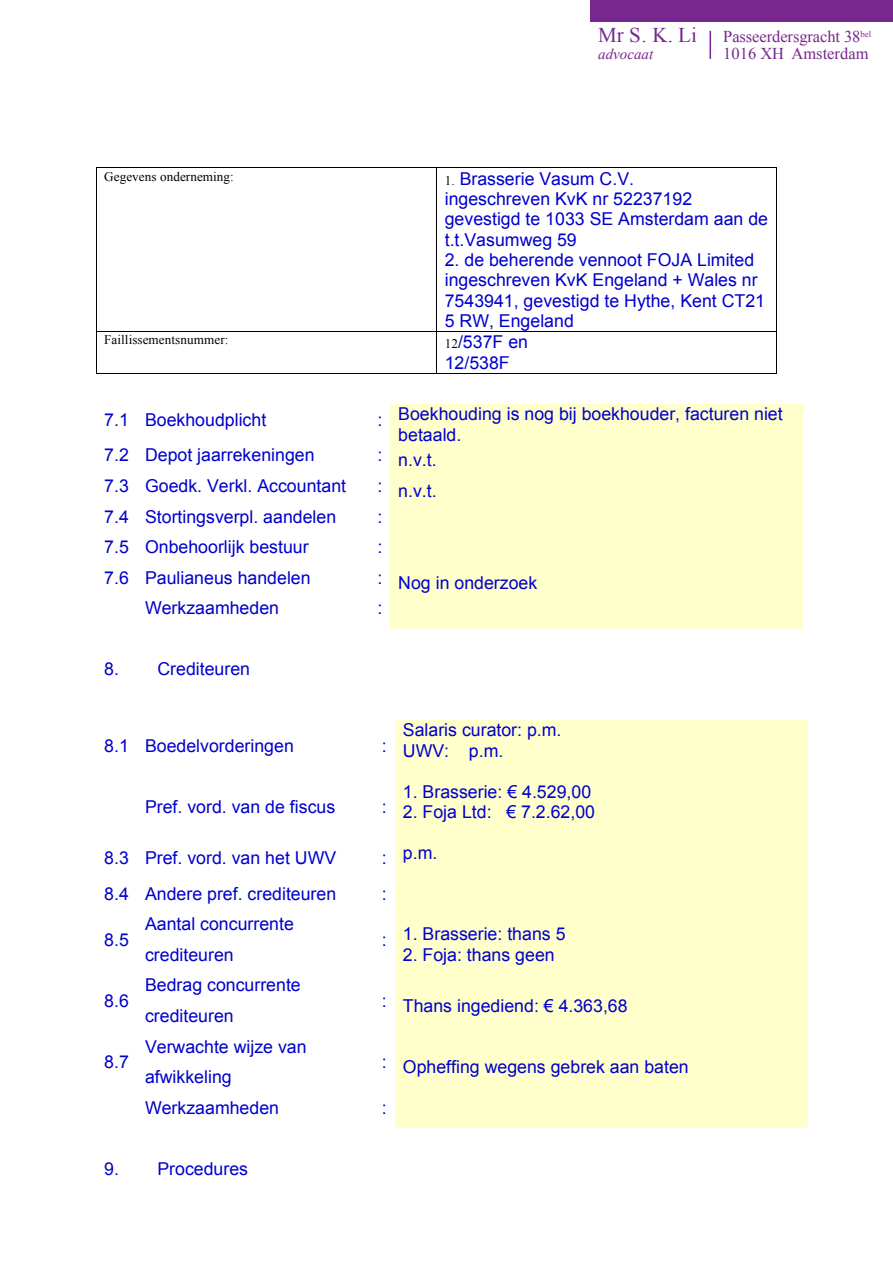
<style>
.page{position:relative;width:893px;height:1263px;background:#fff}
.page>*{position:absolute;margin:0;border:0;box-sizing:border-box;transform-origin:0 0}
.t1{font:21px "Times New Roman";color:#77278d}
.t2{font:17.7px/20.4px "Arial";color:#00c}
.t3{font:16.5px "Times New Roman";letter-spacing:-.005em;color:#77278d}
.t4{font:italic 15px "Times New Roman";color:#77278d}
.t5{font:13.05px "Times New Roman";letter-spacing:.005em;color:#000}
.s1{font-family:"Times New Roman";font-size:13.05px;color:#000}
</style>
<div class="page">
<hr style="left:709px;top:31px;width:2px;height:28px;background:#77278d">
<div style="left:590px;top:0;width:303px;height:21px;background:#77278d"></div>
<hr style="left:96px;top:167px;width:340px;height:1px;background:#000">
<hr style="left:437px;top:167px;width:339px;height:1px;background:#000">
<hr style="left:96px;top:168px;width:1px;height:163px;background:#000">
<hr style="left:436px;top:168px;width:1px;height:163px;background:#000">
<hr style="left:776px;top:168px;width:1px;height:163px;background:#000">
<hr style="left:96px;top:331px;width:340px;height:1px;background:#000">
<hr style="left:437px;top:331px;width:339px;height:1px;background:#000">
<hr style="left:96px;top:332px;width:1px;height:41px;background:#000">
<hr style="left:96px;top:373px;width:340px;height:1px;background:#000">
<hr style="left:436px;top:332px;width:1px;height:41px;background:#000">
<hr style="left:437px;top:373px;width:339px;height:1px;background:#000">
<hr style="left:776px;top:332px;width:1px;height:41px;background:#000">
<div style="left:390px;top:404px;width:413px;height:41px;background:#ffc"></div>
<div style="left:390px;top:445px;width:413px;height:31px;background:#ffc"></div>
<div style="left:390px;top:476px;width:413px;height:30px;background:#ffc"></div>
<div style="left:390px;top:506px;width:413px;height:31px;background:#ffc"></div>
<div style="left:390px;top:537px;width:413px;height:30px;background:#ffc"></div>
<div style="left:390px;top:567px;width:413px;height:31px;background:#ffc"></div>
<div style="left:390px;top:598px;width:413px;height:31px;background:#ffc"></div>
<div style="left:395px;top:720px;width:413px;height:61px;background:#ffc"></div>
<div style="left:395px;top:781px;width:413px;height:61px;background:#ffc"></div>
<div style="left:395px;top:842px;width:413px;height:41px;background:#ffc"></div>
<div style="left:395px;top:883px;width:413px;height:31px;background:#ffc"></div>
<div style="left:395px;top:914px;width:413px;height:61px;background:#ffc"></div>
<div style="left:395px;top:975px;width:413px;height:61px;background:#ffc"></div>
<div style="left:395px;top:1036px;width:413px;height:61px;background:#ffc"></div>
<div style="left:395px;top:1097px;width:413px;height:31px;background:#ffc"></div>
<p class="t1" style="left:598px;top:21px;width:100px">Mr S. K. Li</p>
<p class="t3" style="left:723px;top:25px;width:149px">Passeerdersgracht 38<sup>bel</sup></p>
<p class="t4" style="left:598px;top:44px;width:56px">advocaat</p>
<p class="t3" style="left:723px;top:42px;width:147px">1016 XH Amsterdam</p>
<p class="t5" style="left:104px;top:167px;width:131px">Gegevens onderneming:</p>
<p class="t2" style="left:445px;top:168px;width:325px"><span class="s1">1.</span> Brasserie Vasum C.V.<br>ingeschreven KvK nr 52237192 gevestigd te 1033 SE Amsterdam aan de t.t.Vasumweg 59</p>
<p class="t2" style="left:445px;top:250px;width:322px">2. de beherende vennoot FOJA Limited ingeschreven KvK Engeland + Wales nr<br>7543941, gevestigd te Hythe, Kent CT21<br>5 RW, Engeland</p>
<p class="t5" style="left:104px;top:331px;width:126px">Faillissementsnummer:</p>
<p class="t2" style="left:445px;top:332px;width:85px"><span class="s1">12</span>/537F en<br>12/538F</p>
<p class="t2" style="left:104px;top:409px;width:164px">7.1 Boekhoudplicht</p>
<p class="t2" style="left:398px;top:404px;width:386px;text-indent:-21px">: Boekhouding is nog bij boekhouder, facturen niet betaald.</p>
<p class="t2" style="left:104px;top:445px;width:212px">7.2 Depot jaarrekeningen</p>
<p class="t2" style="left:377px;top:450px;width:61px">: n.v.t.</p>
<p class="t2" style="left:104px;top:476px;width:243px">7.3 Goedk. Verkl. Accountant</p>
<p class="t2" style="left:377px;top:481px;width:61px">: n.v.t.</p>
<p class="t2" style="left:104px;top:506px;width:233px">7.4 Stortingsverpl. aandelen</p>
<p class="t2" style="left:377px;top:506px;width:6px">:</p>
<p class="t2" style="left:104px;top:537px;width:206px">7.5 Onbehoorlijk bestuur</p>
<p class="t2" style="left:377px;top:537px;width:6px">:</p>
<p class="t2" style="left:104px;top:567px;width:208px">7.6 Paulianeus handelen</p>
<p class="t2" style="left:377px;top:573px;width:161px">: Nog in onderzoek</p>
<p class="t2" style="left:145px;top:598px;width:136px">Werkzaamheden</p>
<p class="t2" style="left:377px;top:598px;width:6px">:</p>
<p class="t2" style="left:104px;top:659px;width:147px">8. Crediteuren</p>
<p class="t2" style="left:104px;top:736px;width:191px">8.1 Boedelvorderingen</p>
<p class="t2" style="left:382px;top:736px;width:6px">:</p>
<p class="t2" style="left:145px;top:797px;width:192px">Pref. vord. van de fiscus</p>
<p class="t2" style="left:382px;top:797px;width:6px">:</p>
<p class="t2" style="left:403px;top:720px;width:160px">Salaris curator: p.m.<br>UWV: p.m.</p>
<p class="t2" style="left:403px;top:781px;width:190px">1. Brasserie: € 4.529,00</p>
<p class="t2" style="left:403px;top:802px;width:194px">2. Foja Ltd: € 7.2.62,00</p>
<p class="t2" style="left:104px;top:848px;width:233px">8.3 Pref. vord. van het UWV</p>
<p class="t2" style="left:382px;top:842px;width:57px">: p.m.</p>
<p class="t2" style="left:104px;top:883px;width:233px">8.4 Andere pref. crediteuren</p>
<p class="t2" style="left:382px;top:883px;width:6px">:</p>
<p class="t2" style="left:104px;top:929px;width:26px">8.5</p>
<p class="t2" style="left:145px;top:909px;width:150px;line-height:30.5px">Aantal concurrente crediteuren</p>
<p class="t2" style="left:382px;top:924px;width:185px">: 1. Brasserie: thans 5</p>
<p class="t2" style="left:403px;top:945px;width:153px">2. Foja: thans geen</p>
<p class="t2" style="left:104px;top:990px;width:26px">8.6</p>
<p class="t2" style="left:104px;top:1052px;width:26px">8.7</p>
<p class="t2" style="left:145px;top:970px;width:157px;line-height:30.5px">Bedrag concurrente crediteuren</p>
<p class="t2" style="left:145px;top:1031px;width:163px;line-height:30.5px">Verwachte wijze van afwikkeling</p>
<p class="t2" style="left:382px;top:996px;width:247px">: Thans ingediend: € 4.363,68</p>
<p class="t2" style="left:382px;top:1057px;width:308px">: Opheffing wegens gebrek aan baten</p>
<p class="t2" style="left:145px;top:1097px;width:136px">Werkzaamheden</p>
<p class="t2" style="left:382px;top:1097px;width:6px">:</p>
<p class="t2" style="left:104px;top:1159px;width:145px">9. Procedures</p>
</div>
